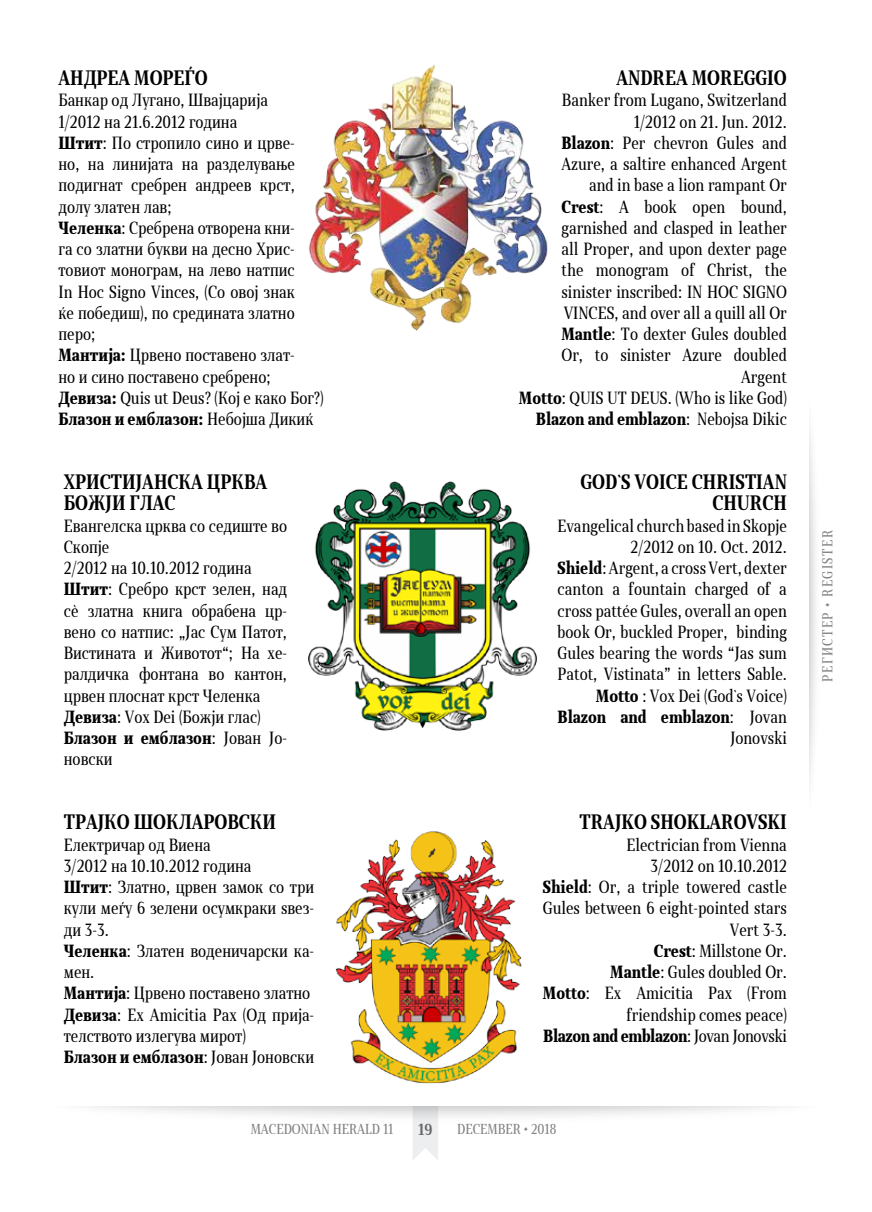
<style>
.page{position:relative;width:872px;height:1212px;background:#fff}
.page>*{position:absolute;margin:0;border:0;box-sizing:border-box;transform-origin:0 0}
.t1{font:700 19.5px/21.3px "Skola Serif Cn";color:#000}
.t2{font:16.5px/21.3px "Skola Serif Cn";color:#000}
.t3{font:700 15px "Skola Serif Cn";color:#68676c}
.t4{font:13.5px "Skola Serif Cn";color:#818084}
.t5{font:13.5px "Skola Serif Cn";letter-spacing:.1em;color:#818084}
.s1{font-weight:900}
</style>
<div class="page">
<img style="left:309px;top:65px;width:239px;height:266px">
<img style="left:308px;top:481px;width:229px;height:250px">
<img style="left:335px;top:831px;width:187px;height:253px">
<p class="t1" style="left:58px;top:67px;width:151px">АНДРЕА МОРЕЃО</p>
<p class="t2" style="left:58px;top:90px;width:267px">Банкар од Лугано, Швајцарија<br>1/2012 на 21.6.2012 година<br><span class="s1">Штит</span>: По стропило сино и црве-<br>но, на линијата на разделување подигнат сребрен андреев крст, долу златен лав;<br><span class="s1">Челенка</span>: Сребрена отворена кни-<br>га со златни букви на десно Хрис&shy;товиот монограм, на лево натпис<br>In Hoc Signo Vinces, (Со овој знак<br>ќе победиш), по средината златно перо;<br><span class="s1">Мантија:</span> Црвено поставено злат-<br>но и сино поставено сребрено;<br><span class="s1">Девиза:</span> Quis ut Deus? (Кој е како Бог?)<br><span class="s1">Блазон и емблазон:</span> Небојша Дикиќ</p>
<p class="t1" style="left:64px;top:471px;width:205px">ХРИСТИЈАНСКА ЦРКВА<br>БОЖЈИ ГЛАС</p>
<p class="t2" style="left:64px;top:515px;width:225px">Евангелска црква со седиште во<br>Скопје<br>2/2012 на 10.10.2012 година<br><span class="s1">Штит</span>: Сребро крст зелен, над сè златна книга обрабена цр&shy;вено со натпис: „Јас Сум Патот,<br>Вистината и Животот“; На хе&shy;ралдичка фонтана во кантон, црвен плоснат крст Челенка<br><span class="s1">Девиза</span>: Vox Dei (Божји глас)<br><span class="s1">Блазон и емблазон</span>: Јован Јо&shy;новски</p>
<p class="t1" style="left:64px;top:811px;width:214px">ТРАЈКО ШОКЛАРОВСКИ</p>
<p class="t2" style="left:64px;top:834px;width:252px">Електричар од Виена<br>3/2012 на 10.10.2012 година<br><span class="s1">Штит</span>: Златно, црвен замок со три кули меѓу 6 зелени осумкраки ѕвез&shy;ди 3-3.<br><span class="s1">Челенка</span>: Златен воденичарски ка&shy;мен.<br><span class="s1">Мантија</span>: Црвено поставено златно<br><span class="s1">Девиза</span>: Ex Amicitia Pax (Од прија&shy;телството излегува мирот)<br><span class="s1">Блазон и емблазон</span>: Јован Јоновски</p>
<p class="t1" style="left:616px;top:67px;width:172px">ANDREA MOREGGIO</p>
<p class="t2" style="left:519px;top:90px;width:269px;text-align:right">Banker from Lugano, Switzerland<br>1/2012 on 21. Jun. 2012.<br><span class="s1">Blazon</span>: Per chevron Gules and<br>Azure, a saltire enhanced Argent<br>and in base a lion rampant Or<br><span class="s1">Crest</span>: A book open bound, garnished and clasped in leather<br>all Proper, and upon dexter page<br>the monogram of Christ, the sinister inscribed: IN HOC SIGNO<br>VINCES, and over all a quill all Or<br><span class="s1">Mantle</span>: To dexter Gules doubled<br>Or, to sinister Azure doubled<br>Argent<br><span class="s1">Motto</span>: QUIS UT DEUS. (Who is like God)<br><span class="s1">Blazon and emblazon</span>: Nebojsa Dikic</p>
<p class="t1" style="left:580px;top:471px;width:208px;text-align:right">GOD`S VOICE CHRISTIAN<br>CHURCH</p>
<p class="t2" style="left:557px;top:515px;width:231px;text-align:right">Evangelical church based in Skopje<br>2/2012 on 10. Oct. 2012.<br><span class="s1">Shield</span>: Argent, a cross Vert, dexter canton a fountain charged of a cross pattée Gules, overall an open book Or, buckled Proper, binding<br>Gules bearing the words “Jas sum<br>Patot, Vistinata” in letters Sable.<br><span class="s1">Motto</span> : Vox Dei (God`s Voice)<br><span class="s1">Blazon and emblazon</span>: Jovan<br>Jonovski</p>
<p class="t1" style="left:579px;top:811px;width:209px">TRAJKO SHOKLAROVSKI</p>
<p class="t2" style="left:543px;top:834px;width:245px;text-align:right">Electrician from Vienna<br>3/2012 on 10.10.2012<br><span class="s1">Shield</span>: Or, a triple towered castle<br>Gules between 6 eight-pointed stars<br>Vert 3-3.<br><span class="s1">Crest</span>: Millstone Or.<br><span class="s1">Mantle</span>: Gules doubled Or.<br><span class="s1">Motto</span>: Ex Amicitia Pax (From friendship comes peace)<br><span class="s1">Blazon and emblazon</span>: Jovan Jonovski</p>
<p class="t4" style="left:251px;top:1121px;width:144px">MACEDONIAN HERALD 11</p>
<p class="t3" style="left:418px;top:1120px;width:16px">19</p>
<p class="t4" style="left:457px;top:1121px;width:101px">DECEMBER • 2018</p>
<p class="t5" style="left:819px;top:682px;width:153px;rotate:-90deg">РЕГИСТЕР • REGISTER</p>
</div>
